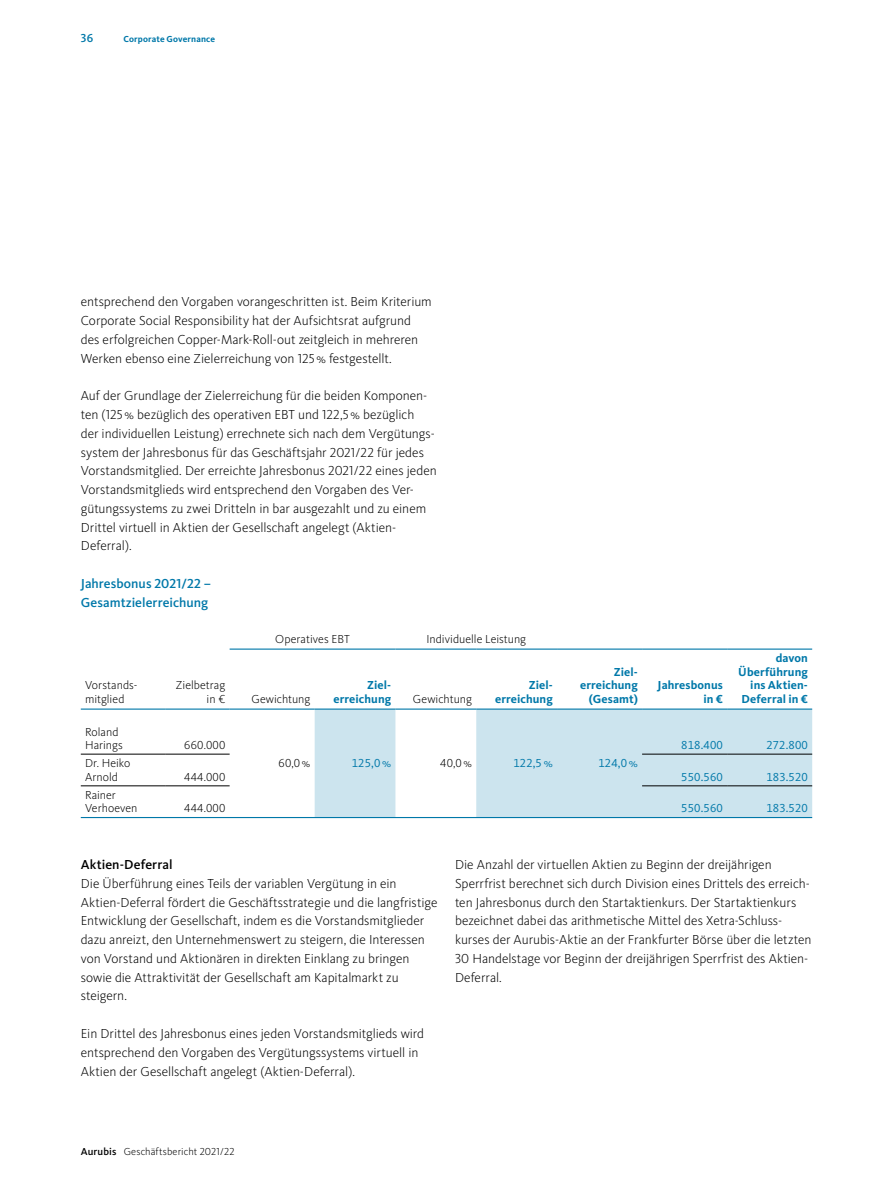
<style>
.page{position:relative;width:893px;height:1191px;background:#fff}
.page>*{position:absolute;margin:0;border:0;box-sizing:border-box;transform-origin:0 0}
.t1{font:300 13.5px/18.8px "Kievit Pro";letter-spacing:-.005em;color:#000}
.t2{font:500 13.5px/18.8px "Kievit Pro";color:#0078a9}
.t3{font:500 13.5px "Kievit Pro";letter-spacing:.005em;color:#000}
.t4{font:300 12px/13.5px "Kievit Pro";color:#000}
.t5{font:700 12px/13.5px "Kievit Pro";letter-spacing:.005em;color:#0078a9;text-align:right}
.t6{font:12px "Kievit Pro";color:#0078a9}
.t7{font:500 12px "Kievit Pro";color:#0078a9}
.t8{font:300 10.5px "Kievit Pro";letter-spacing:.01em;color:#000}
.t9{font:700 9px "Kievit Pro";letter-spacing:.015em;color:#0078a9}
.s1{font-weight:500}
</style>
<div class="page">
<svg style="left:315px;top:709px;width:497px;height:108px;fill:#cce4ee"></svg>
<hr style="left:395px;top:648px;width:81px;height:1px;background:#0078a9">
<hr style="left:476px;top:648px;width:81px;height:1px;background:#0078a9">
<hr style="left:557px;top:648px;width:85px;height:1px;background:#0078a9">
<hr style="left:642px;top:648px;width:85px;height:1px;background:#0078a9">
<hr style="left:727px;top:648px;width:85px;height:1px;background:#0078a9">
<hr style="left:166px;top:708px;width:64px;height:1px;background:#0078a9">
<hr style="left:230px;top:708px;width:85px;height:1px;background:#0078a9">
<hr style="left:315px;top:708px;width:80px;height:1px;background:#0078a9">
<hr style="left:395px;top:708px;width:81px;height:1px;background:#0078a9">
<hr style="left:476px;top:708px;width:81px;height:1px;background:#0078a9">
<hr style="left:557px;top:708px;width:85px;height:1px;background:#0078a9">
<hr style="left:642px;top:708px;width:85px;height:1px;background:#0078a9">
<hr style="left:727px;top:708px;width:85px;height:1px;background:#0078a9">
<hr style="left:81px;top:754px;width:85px;height:1px;background:#000">
<hr style="left:166px;top:754px;width:64px;height:1px;background:#000">
<hr style="left:642px;top:754px;width:85px;height:1px;background:#000">
<hr style="left:727px;top:754px;width:85px;height:1px;background:#000">
<hr style="left:81px;top:785px;width:85px;height:1px;background:#000">
<hr style="left:166px;top:785px;width:64px;height:1px;background:#000">
<hr style="left:642px;top:785px;width:85px;height:1px;background:#000">
<hr style="left:727px;top:785px;width:85px;height:1px;background:#000">
<hr style="left:81px;top:708px;width:85px;height:1px;background:#0078a9">
<hr style="left:230px;top:648px;width:85px;height:1px;background:#0078a9">
<hr style="left:315px;top:648px;width:80px;height:1px;background:#0078a9">
<hr style="left:81px;top:817px;width:731px;height:1px;background:#0078a9">
<p class="t7" style="left:81px;top:31px;width:14px">36</p>
<p class="t9" style="left:123px;top:33px;width:93px">Corporate Governance</p>
<p class="t1" style="left:81px;top:292px;width:353px">entsprechend den Vorgaben vorangeschritten ist. Beim Kriterium Corporate Social Responsibility hat der Aufsichtsrat aufgrund des erfolgreichen Copper-Mark-Roll-out zeitgleich in mehreren Werken ebenso eine Zielerreichung von 125% festgestellt.</p>
<p class="t1" style="left:81px;top:386px;width:358px">Auf der Grundlage der Zielerreichung für die beiden Komponen&shy;ten (125% bezüglich des operativen EBT und 122,5% bezüglich<br>der individuellen Leistung) errechnete sich nach dem Vergütungs&shy;system der Jahresbonus für das Geschäftsjahr 2021/22 für jedes Vorstandsmitglied. Der erreichte Jahresbonus 2021/22 eines jeden Vorstandsmitglieds wird entsprechend den Vorgaben des Ver&shy;gütungssystems zu zwei Dritteln in bar ausgezahlt und zu einem Drittel virtuell in Aktien der Gesellschaft angelegt (Aktien-Deferral).</p>
<p class="t2" style="left:81px;top:574px;width:132px">Jahresbonus 2021/22 –<br>Gesamtzielerreichung</p>
<p class="t4" style="left:85px;top:678px;width:53px">Vorstands&shy;mitglied</p>
<p class="t4" style="left:85px;top:724px;width:39px">Roland<br>Harings</p>
<p class="t4" style="left:85px;top:756px;width:47px">Dr. Heiko<br>Arnold</p>
<p class="t4" style="left:85px;top:788px;width:54px">Rainer<br>Verhoeven</p>
<p class="t4" style="left:176px;top:678px;width:51px;text-align:right">Zielbetrag in €</p>
<p class="t4" style="left:184px;top:738px;width:43px">660.000</p>
<p class="t4" style="left:275px;top:632px;width:76px">Operatives EBT</p>
<p class="t4" style="left:426px;top:632px;width:101px">Individuelle Leistung</p>
<p class="t4" style="left:251px;top:692px;width:61px">Gewichtung</p>
<p class="t5" style="left:333px;top:678px;width:59px">Ziel&shy;erreichung</p>
<p class="t4" style="left:413px;top:692px;width:61px">Gewichtung</p>
<p class="t5" style="left:495px;top:678px;width:59px">Ziel&shy;erreichung</p>
<p class="t5" style="left:580px;top:665px;width:59px">Ziel&shy;erreichung (Gesamt)</p>
<p class="t4" style="left:279px;top:756px;width:33px">60,0%</p>
<p class="t6" style="left:352px;top:756px;width:41px">125,0%</p>
<p class="t4" style="left:440px;top:756px;width:33px">40,0%</p>
<p class="t6" style="left:513px;top:756px;width:41px">122,5%</p>
<p class="t6" style="left:598px;top:756px;width:41px">124,0%</p>
<p class="t5" style="left:658px;top:678px;width:67px">Jahresbonus in €</p>
<p class="t5" style="left:738px;top:651px;width:71px">davon<br>Überführung ins Aktien-<br>Deferral in €</p>
<p class="t6" style="left:681px;top:738px;width:43px">818.400</p>
<p class="t6" style="left:766px;top:738px;width:43px">272.800</p>
<p class="t4" style="left:184px;top:770px;width:43px">444.000</p>
<p class="t6" style="left:681px;top:769px;width:43px">550.560</p>
<p class="t6" style="left:766px;top:769px;width:43px">183.520</p>
<p class="t4" style="left:184px;top:801px;width:43px">444.000</p>
<p class="t6" style="left:681px;top:801px;width:43px">550.560</p>
<p class="t6" style="left:766px;top:801px;width:43px">183.520</p>
<p class="t3" style="left:81px;top:856px;width:93px">Aktien-Deferral</p>
<p class="t1" style="left:81px;top:874px;width:358px">Die Überführung eines Teils der variablen Vergütung in ein Aktien-Deferral fördert die Geschäftsstrategie und die langfristige Entwicklung der Gesellschaft, indem es die Vorstandsmitglieder dazu anreizt, den Unternehmenswert zu steigern, die Interessen von Vorstand und Aktionären in direkten Einklang zu bringen sowie die Attraktivität der Gesellschaft am Kapitalmarkt zu steigern.</p>
<p class="t1" style="left:81px;top:1024px;width:345px">Ein Drittel des Jahresbonus eines jeden Vorstandsmitglieds wird entsprechend den Vorgaben des Vergütungssystems virtuell in<br>Aktien der Gesellschaft angelegt (Aktien-Deferral).</p>
<p class="t1" style="left:455px;top:855px;width:358px">Die Anzahl der virtuellen Aktien zu Beginn der dreijährigen Sperrfrist berechnet sich durch Division eines Drittels des erreich&shy;ten Jahresbonus durch den Startaktienkurs. Der Startaktienkurs bezeichnet dabei das arithmetische Mittel des Xetra-Schluss&shy;kurses der Aurubis-Aktie an der Frankfurter Börse über die letzten 30 Handelstage vor Beginn der dreijährigen Sperrfrist des Aktien-Deferral.</p>
<p class="t8" style="left:81px;top:1145px;width:155px"><span class="s1">Aurubis</span> Geschäftsbericht 2021/22</p>
</div>
